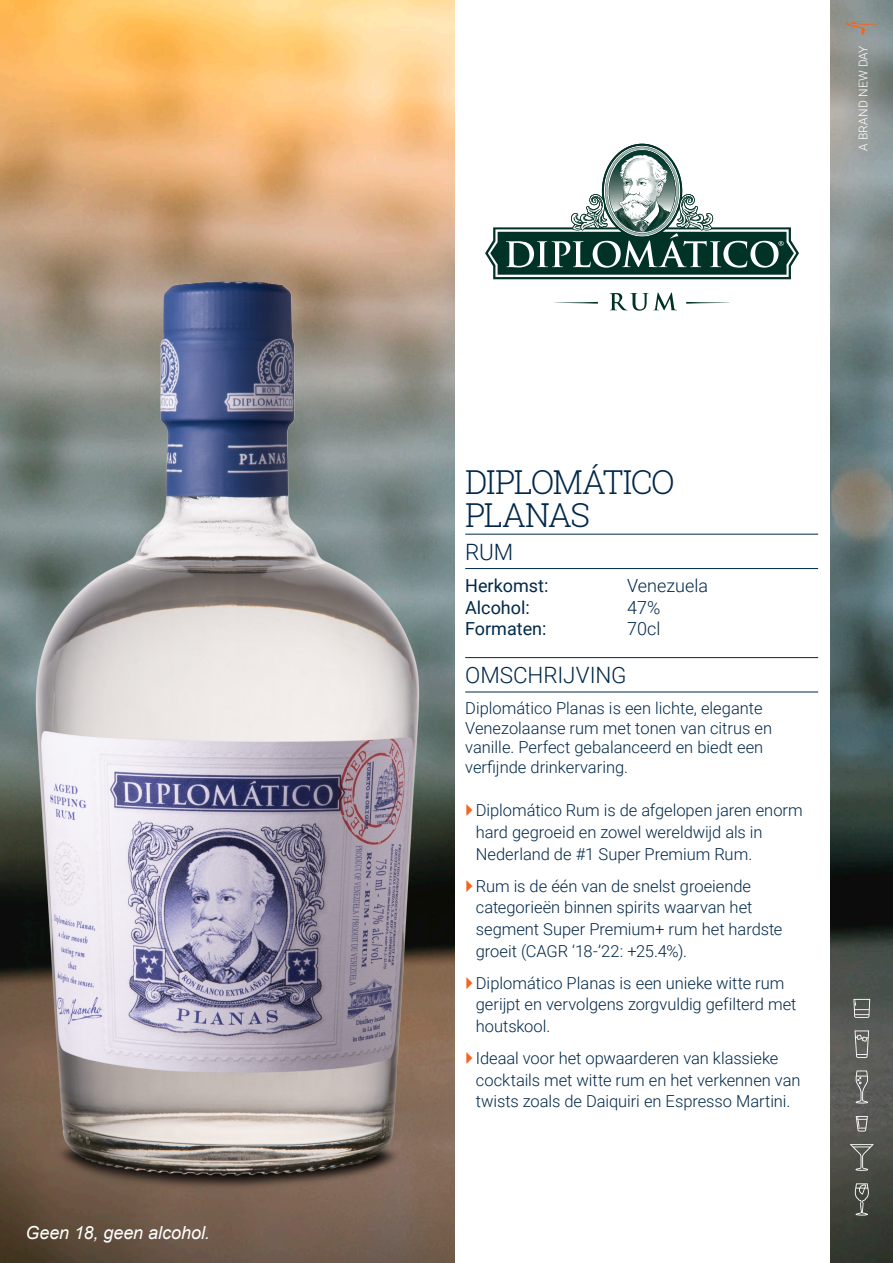
<style>
.page{position:relative;width:893px;height:1263px;background:#fff}
.page>*{position:absolute;margin:0;border:0;box-sizing:border-box;transform-origin:0 0}
.t1{font:300 33px/33px "Roboto Slab";letter-spacing:-.05em;color:#00284a}
.t2{font:300 22.5px "Roboto";letter-spacing:-.005em;color:#00284a}
.t3{font:18px "Roboto";color:#00284a}
.t4{font:italic 18px "Arial";letter-spacing:-.005em;color:#fff}
.t5{font:300 18px "Roboto";color:#00284a}
.t6{font:300 16.5px/21.6px "Roboto";color:#00284a}
.t7{font:300 12px "Roboto";letter-spacing:.015em;color:#fff}
</style>
<div class="page">
<img style="left:0;top:0;width:893px;height:1263px">
<div style="left:455px;top:0;width:374px;height:1263px;background:#fff"></div>
<svg style="left:554px;top:302px;width:44px;height:2px"></svg>
<svg style="left:686px;top:302px;width:44px;height:2px"></svg>
<svg style="left:610px;top:292px;width:67px;height:19px"></svg>
<svg style="left:485px;top:144px;width:314px;height:135px"></svg>
<img style="left:575px;top:212px;width:20px;height:16px">
<img style="left:689px;top:212px;width:20px;height:16px">
<svg style="left:845px;top:21px;width:35px;height:13px"></svg>
<img style="left:0;top:262px;width:455px;height:978px">
<svg style="left:850px;top:1144px;width:24px;height:27px"></svg>
<svg style="left:854px;top:1183px;width:15px;height:32px"></svg>
<svg style="left:856px;top:1116px;width:12px;height:15px"></svg>
<svg style="left:853px;top:999px;width:17px;height:19px"></svg>
<svg style="left:854px;top:1030px;width:15px;height:28px"></svg>
<svg style="left:855px;top:1070px;width:14px;height:33px"></svg>
<hr style="left:465px;top:534px;width:353px;height:1px;background:#00284a">
<hr style="left:465px;top:568px;width:353px;height:1px;background:#00284a">
<hr style="left:465px;top:657px;width:353px;height:1px;background:#00284a">
<hr style="left:465px;top:692px;width:353px;height:1px;background:#00284a">
<p class="t4" style="left:26px;top:1221px;width:186px">Geen 18, geen alcohol.</p>
<p class="t7" style="left:855px;top:151px;width:107px;rotate:-90deg">A BRAND NEW DAY</p>
<h1 class="t1" style="left:465px;top:464px;width:211px">DIPLOMÁTICO<br>PLANAS</h1>
<h2 class="t2" style="left:465px;top:536px;width:50px">RUM</h2>
<p class="t3" style="left:465px;top:573px;width:85px">Herkomst:</p>
<p class="t5" style="left:627px;top:573px;width:82px">Venezuela</p>
<p class="t3" style="left:465px;top:595px;width:66px">Alcohol:</p>
<p class="t5" style="left:627px;top:595px;width:35px">47%</p>
<p class="t3" style="left:465px;top:616px;width:83px">Formaten:</p>
<p class="t5" style="left:627px;top:616px;width:35px">70cl</p>
<h2 class="t2" style="left:465px;top:659px;width:163px">OMSCHRIJVING</h2>
<p class="t6" style="left:465px;top:697px;width:308px;line-height:19.8px">Diplomático Planas is een lichte, elegante Venezolaanse rum met tonen van citrus en vanille. Perfect gebalanceerd en biedt een verfijnde drinkervaring.</p>
<p class="t6" style="left:476px;top:799px;width:328px">Diplomático Rum is de afgelopen jaren enorm hard gegroeid en zowel wereldwijd als in<br>Nederland de #1 Super Premium Rum.</p>
<p class="t6" style="left:476px;top:874px;width:308px">Rum is de één van de snelst groeiende categorieën binnen spirits waarvan het segment Super Premium+ rum het hardste groeit (CAGR ‘18-’22: +25.4%).</p>
<p class="t6" style="left:476px;top:971px;width:322px">Diplomático Planas is een unieke witte rum gerijpt en vervolgens zorgvuldig gefilterd met houtskool.</p>
<p class="t6" style="left:476px;top:1047px;width:326px">Ideaal voor het opwaarderen van klassieke cocktails met witte rum en het verkennen van twists zoals de Daiquiri en Espresso Martini.</p>
</div>
